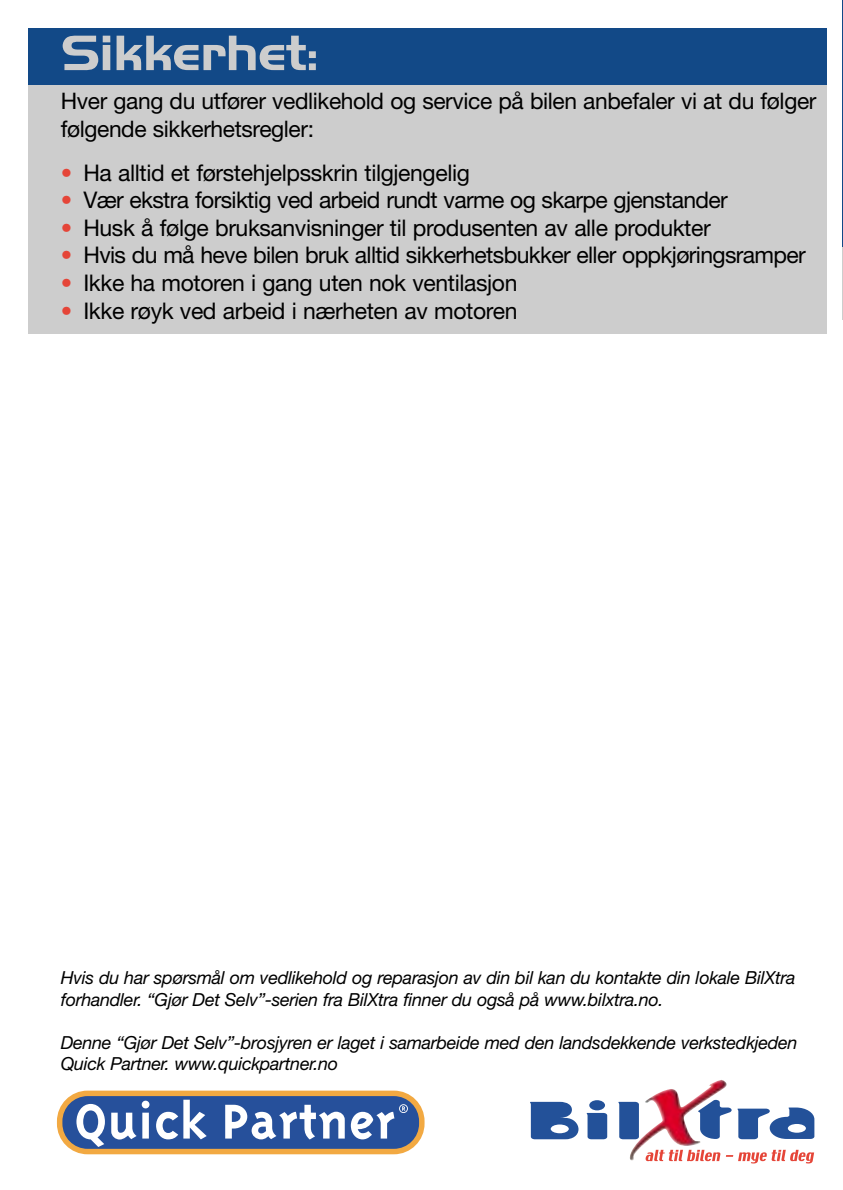
<style>
.page{position:relative;width:843px;height:1190px;background:#fff}
.page>*{position:absolute;margin:0;border:0;box-sizing:border-box;transform-origin:0 0}
.t1{font:700 51.6px "Handel Gothic EF";letter-spacing:-.02em;color:#cdcdcd;scale:1.1 1}
.t2{font:23px "Helvetica Neue";letter-spacing:-.015em;color:#000}
.t3{font:22.8px/27.4px "Helvetica Neue";letter-spacing:-.015em;color:#000}
.t4{font:italic 18px/21.6px "Helvetica Neue";letter-spacing:-.015em;color:#000}
.s1{color:#e54538}
</style>
<div class="page">
<div style="left:28px;top:83px;width:799px;height:251px;background:#cdcdcd"></div>
<div style="left:28px;top:28px;width:799px;height:57px;background:#124987"></div>
<hr style="left:842px;top:243px;width:1px;height:77px;background:#cdcdcd">
<svg style="left:586px;top:1100px;width:21px;height:39px"></svg>
<svg style="left:618px;top:1102px;width:12px;height:37px"></svg>
<svg style="left:530px;top:1102px;width:48px;height:37px"></svg>
<svg style="left:727px;top:1107px;width:87px;height:32px"></svg>
<img style="left:630px;top:1080px;width:97px;height:81px">
<svg style="left:645px;top:1150px;width:75px;height:11px"></svg>
<svg style="left:726px;top:1150px;width:88px;height:14px"></svg>
<hr style="left:842px;top:0;width:1px;height:247px;background:#124987">
<div style="left:57px;top:1091px;width:368px;height:63px;background:#26509b;border:5px solid #f2a942;border-radius:28px"></div>
<svg style="left:76px;top:1104px;width:29px;height:43px"></svg>
<svg style="left:111px;top:1101px;width:38px;height:39px"></svg>
<svg style="left:156px;top:1100px;width:51px;height:39px"></svg>
<svg style="left:225px;top:1105px;width:120px;height:35px"></svg>
<svg style="left:351px;top:1104px;width:57px;height:35px"></svg>
<h1 class="t1" style="left:61px;top:33px;width:236px">Sikkerhet:</h1>
<p class="t3" style="left:61px;top:90px;width:757px">Hver gang du utfører vedlikehold og service på bilen anbefaler vi at du følger følgende sikkerhetsregler:</p>
<p class="t2" style="left:61px;top:164px;width:411px"><span class="s1">•</span> Ha alltid et førstehjelpsskrin tilgjengelig</p>
<p class="t2" style="left:61px;top:192px;width:669px"><span class="s1">•</span> Vær ekstra forsiktig ved arbeid rundt varme og skarpe gjenstander</p>
<p class="t2" style="left:61px;top:219px;width:652px"><span class="s1">•</span> Husk å følge bruksanvisninger til produsenten av alle produkter</p>
<p class="t2" style="left:61px;top:247px;width:747px"><span class="s1">•</span> Hvis du må heve bilen bruk alltid sikkerhetsbukker eller oppkjøringsramper</p>
<p class="t2" style="left:61px;top:275px;width:458px"><span class="s1">•</span> Ikke ha motoren i gang uten nok ventilasjon</p>
<p class="t2" style="left:61px;top:302px;width:458px"><span class="s1">•</span> Ikke røyk ved arbeid i nærheten av motoren</p>
<p class="t4" style="left:61px;top:969px;width:736px">Hvis du har spørsmål om vedlikehold og reparasjon av din bil kan du kontakte din lokale BilXtra forhandler. “Gjør Det Selv”-serien fra BilXtra finner du også på www.bilxtra.no.</p>
<p class="t4" style="left:61px;top:1033px;width:738px">Denne “Gjør Det Selv”-brosjyren er laget i samarbeide med den landsdekkende verkstedkjeden<br>Quick Partner. www.quickpartner.no</p>
</div>
